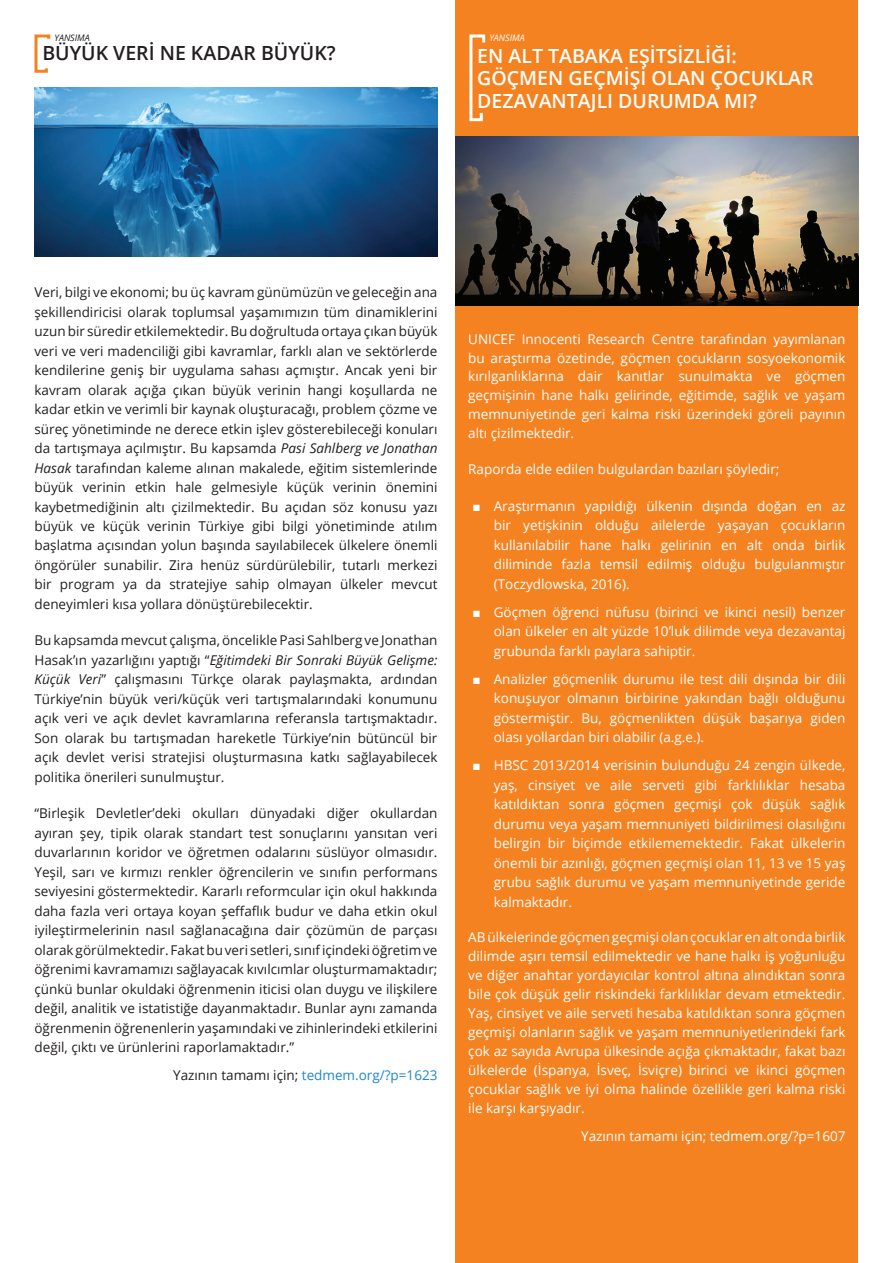
<style>
.page{position:relative;width:893px;height:1263px;background:#fff}
.page>*{position:absolute;margin:0;border:0;box-sizing:border-box;transform-origin:0 0}
.t1{font:600 19.5px/22.5px "Open Sans";color:#fff}
.t2{font:600 19.5px "Open Sans";color:#231f20}
.t3{font:13.5px/19.5px "Open Sans";color:#231f20;text-align:justify}
.t4{font:13.5px/19.5px "Open Sans";color:#fff;text-align:justify}
.t5{font:italic 9px "Open Sans";color:#231f20}
.t6{font:italic 9px "Open Sans";color:#fff}
.s1{font-style:italic}
.s2{color:#1c87c9}
.s3{font-family:"Arial"}
</style>
<div class="page">
<div style="left:455px;top:0;width:403px;height:1263px;background:#f58220"></div>
<img style="left:34px;top:87px;width:403px;height:169px">
<img style="left:455px;top:136px;width:403px;height:169px">
<svg style="left:469px;top:34px;width:17px;height:88px"></svg>
<svg style="left:34px;top:34px;width:17px;height:39px"></svg>
<p class="t5" style="left:54px;top:32px;width:37px">YANSIMA</p>
<p class="t6" style="left:489px;top:32px;width:37px">YANSIMA</p>
<h1 class="t2" style="left:42px;top:40px;width:295px">BÜYÜK VERİ NE KADAR BÜYÜK?</h1>
<h1 class="t1" style="left:477px;top:44px;width:338px">EN ALT TABAKA EŞİTSİZLİĞİ:<br>GÖÇMEN GEÇMİŞİ OLAN ÇOCUKLAR<br>DEZAVANTAJLI DURUMDA MI?</h1>
<p class="t3" style="left:34px;top:282px;width:404px">Veri, bilgi ve ekonomi; bu üç kavram günümüzün ve geleceğin ana şekillendiricisi olarak toplumsal yaşamımızın tüm dinamiklerini uzun bir süredir etkilemektedir. Bu doğrultuda ortaya çıkan büyük veri ve veri madenciliği gibi kavramlar, farklı alan ve sektörlerde kendilerine geniş bir uygulama sahası açmıştır. Ancak yeni bir kavram olarak açığa çıkan büyük verinin hangi koşullarda ne kadar etkin ve verimli bir kaynak oluşturacağı, problem çözme ve süreç yönetiminde ne derece etkin işlev gösterebileceği konuları da tartışmaya açılmıştır. Bu kapsamda <span class="s1">Pasi Sahlberg ve Jonathan Hasak</span> tarafından kaleme alınan makalede, eğitim sistemlerinde büyük verinin etkin hale gelmesiyle küçük verinin önemini kaybetmediğinin altı çizilmektedir. Bu açıdan söz konusu yazı büyük ve küçük verinin Türkiye gibi bilgi yönetiminde atılım başlatma açısından yolun başında sayılabilecek ülkelere önemli öngörüler sunabilir. Zira henüz sürdürülebilir, tutarlı merkezi bir program ya da stratejiye sahip olmayan ülkeler mevcut deneyimleri kısa yollara dönüştürebilecektir.</p>
<p class="t3" style="left:34px;top:630px;width:404px">Bu kapsamda mevcut çalışma, öncelikle Pasi Sahlberg ve Jonathan Hasak’ın yazarlığını yaptığı “<span class="s1">Eğitimdeki Bir Sonraki Büyük Gelişme:<br>Küçük Veri</span>” çalışmasını Türkçe olarak paylaşmakta, ardından Türkiye’nin büyük veri/küçük veri tartışmalarındaki konumunu açık veri ve açık devlet kavramlarına referansla tartışmaktadır.<br>Son olarak bu tartışmadan hareketle Türkiye’nin bütüncül bir açık devlet verisi stratejisi oluşturmasına katkı sağlayabilecek politika önerileri sunulmuştur.</p>
<p class="t3" style="left:34px;top:803px;width:404px">“Birleşik Devletler’deki okulları dünyadaki diğer okullardan ayıran şey, tipik olarak standart test sonuçlarını yansıtan veri duvarlarının koridor ve öğretmen odalarını süslüyor olmasıdır.<br>Yeşil, sarı ve kırmızı renkler öğrencilerin ve sınıfın performans seviyesini göstermektedir. Kararlı reformcular için okul hakkında daha fazla veri ortaya koyan şeffaflık budur ve daha etkin okul iyileştirmelerinin nasıl sağlanacağına dair çözümün de parçası olarak görülmektedir. Fakat bu veri setleri, sınıf içindeki öğretim ve öğrenimi kavramamızı sağlayacak kıvılcımlar oluşturmamaktadır; çünkü bunlar okuldaki öğrenmenin iticisi olan duygu ve ilişkilere değil, analitik ve istatistiğe dayanmaktadır. Bunlar aynı zamanda öğrenmenin öğrenenlerin yaşamındaki ve zihinlerindeki etkilerini değil, çıktı ve ürünlerini raporlamaktadır.”</p>
<p class="t3" style="left:173px;top:1065px;width:266px">Yazının tamamı için; <span class="s2">tedmem.org/?p=1623</span></p>
<p class="t4" style="left:468px;top:329px;width:379px;line-height:18.9px">UNICEF Innocenti Research Centre tarafından yayımlanan bu araştırma özetinde, göçmen çocukların sosyoekonomik kırılganlıklarına dair kanıtlar sunulmakta ve göçmen geçmişinin hane halkı gelirinde, eğitimde, sağlık ve yaşam memnuniyetinde geri kalma riski üzerindeki göreli payının altı çizilmektedir.</p>
<p class="t4" style="left:468px;top:459px;width:313px">Raporda elde edilen bulgulardan bazıları şöyledir;</p>
<p class="t4" style="left:494px;top:496px;width:353px;text-indent:-21px"><span class="s3">■</span> Araştırmanın yapıldığı ülkenin dışında doğan en az bir yetişkinin olduğu ailelerde yaşayan çocukların kullanılabilir hane halkı gelirinin en alt onda birlik diliminde fazla temsil edilmiş olduğu bulgulanmıştır (Toczydlowska, 2016).</p>
<p class="t4" style="left:494px;top:601px;width:353px;text-indent:-21px"><span class="s3">■</span> Göçmen öğrenci nüfusu (birinci ve ikinci nesil) benzer olan ülkeler en alt yüzde 10’luk dilimde veya dezavantaj grubunda farklı paylara sahiptir.</p>
<p class="t4" style="left:494px;top:668px;width:353px;text-indent:-21px"><span class="s3">■</span> Analizler göçmenlik durumu ile test dili dışında bir dili konuşuyor olmanın birbirine yakından bağlı olduğunu göstermiştir. Bu, göçmenlikten düşük başarıya giden olası yollardan biri olabilir (a.g.e.).</p>
<p class="t4" style="left:494px;top:755px;width:353px;text-indent:-21px"><span class="s3">■</span> HBSC 2013/2014 verisinin bulunduğu 24 zengin ülkede, yaş, cinsiyet ve aile serveti gibi farklılıklar hesaba katıldıktan sonra göçmen geçmişi çok düşük sağlık durumu veya yaşam memnuniyeti bildirilmesi olasılığını belirgin bir biçimde etkilememektedir. Fakat ülkelerin önemli bir azınlığı, göçmen geçmişi olan 11, 13 ve 15 yaş grubu sağlık durumu ve yaşam memnuniyetinde geride kalmaktadır.</p>
<p class="t4" style="left:468px;top:928px;width:379px;line-height:18.9px">AB ülkelerinde göçmen geçmişi olan çocuklar en alt onda birlik dilimde aşırı temsil edilmektedir ve hane halkı iş yoğunluğu ve diğer anahtar yordayıcılar kontrol altına alındıktan sonra bile çok düşük gelir riskindeki farklılıklar devam etmektedir.<br>Yaş, cinsiyet ve aile serveti hesaba katıldıktan sonra göçmen geçmişi olanların sağlık ve yaşam memnuniyetlerindeki fark çok az sayıda Avrupa ülkesinde açığa çıkmaktadır, fakat bazı ülkelerde (İspanya, İsveç, İsviçre) birinci ve ikinci göçmen çocuklar sağlık ve iyi olma halinde özellikle geri kalma riski ile karşı karşıyadır.</p>
<p class="t4" style="left:581px;top:1126px;width:266px">Yazının tamamı için; tedmem.org/?p=1607</p>
</div>
